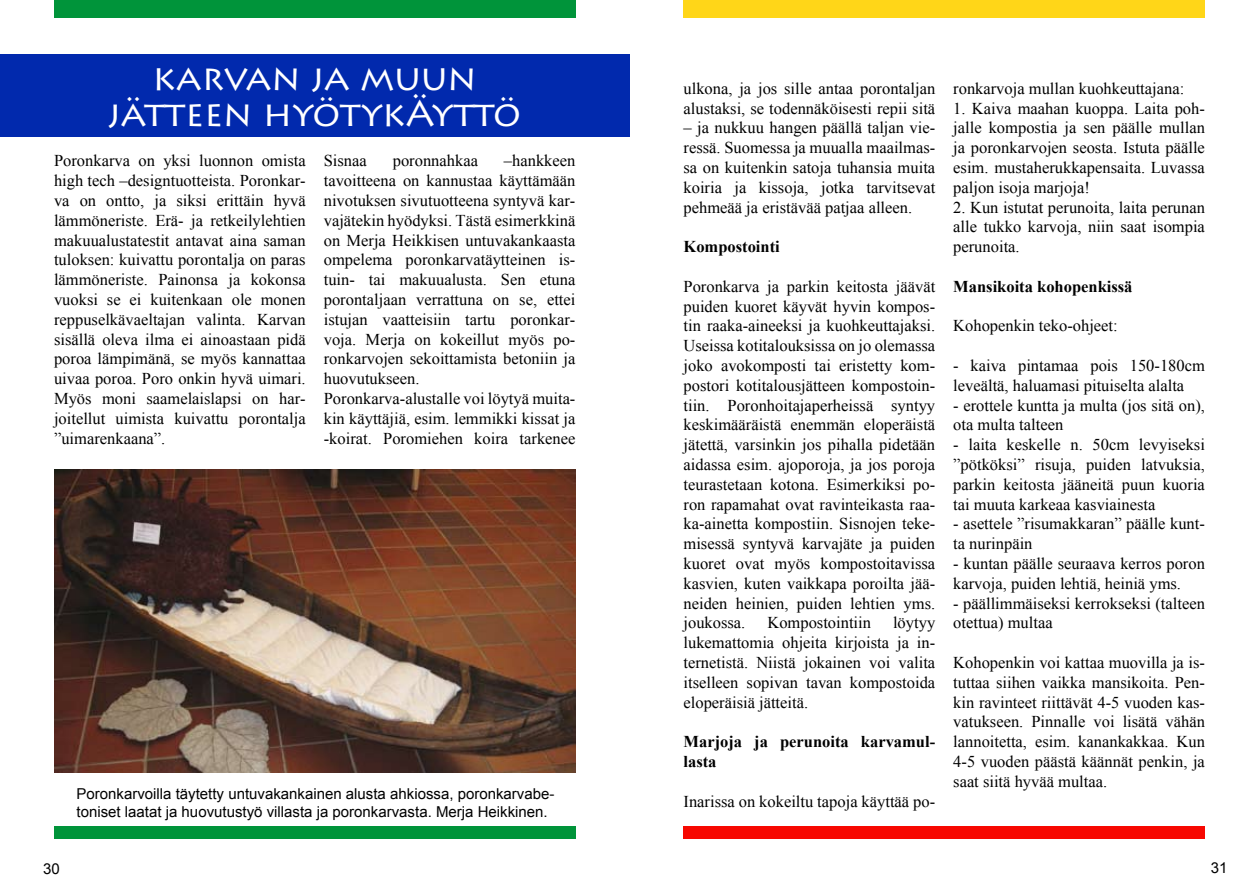
<style>
.page{position:relative;width:1259px;height:893px;background:#fff}
.page>*{position:absolute;margin:0;border:0;box-sizing:border-box;transform-origin:0 0}
.t1{font:36px/36px "Lithos Pro";color:#fff;text-align:center}
.t2{font:16.5px/19.8px "Times New Roman";color:#000;text-align:justify}
.t3{font:700 16.5px/19.8px "Times New Roman";color:#000}
.t4{font:15px/18px "Arial";color:#000}
</style>
<div class="page">
<div style="left:54px;top:826px;width:521px;height:13px;background:#00943a"></div>
<div style="left:0;top:54px;width:629px;height:82px;background:#0129ad"></div>
<img style="left:54px;top:470px;width:521px;height:303px">
<div style="left:683px;top:0;width:522px;height:17px;background:#ffd618"></div>
<div style="left:683px;top:826px;width:522px;height:13px;background:#f70801"></div>
<div style="left:54px;top:0;width:521px;height:17px;background:#00943a"></div>
<h1 class="t1" style="left:108px;top:60px;width:415px">KARVAN JA MUUN<br>JÄTTEEN HYÖTYKÄYTTÖ</h1>
<p class="t2" style="left:54px;top:151px;width:253px">Poronkarva on yksi luonnon omista high tech –designtuotteista. Poronkar&shy;va on ontto, ja siksi erittäin hyvä lämmöneriste. Erä- ja retkeilylehtien makuualustatestit antavat aina saman tuloksen: kuivattu porontalja on paras lämmöneriste. Painonsa ja kokonsa vuoksi se ei kuitenkaan ole monen reppuselkävaeltajan valinta. Karvan sisällä oleva ilma ei ainoastaan pidä poroa lämpimänä, se myös kannattaa uivaa poroa. Poro onkin hyvä uimari.<br>Myös moni saamelaislapsi on har&shy;joitellut uimista kuivattu porontalja ”uimarenkaana”.</p>
<p class="t2" style="left:324px;top:151px;width:45px">Sisnaa</p>
<p class="t2" style="left:393px;top:151px;width:87px">poronnahkaa</p>
<p class="t2" style="left:324px;top:151px;width:253px;text-align:left;text-indent:180px">–hankkeen tavoitteena on kannustaa käyttämään nivotuksen sivutuotteena syntyvä kar&shy;vajätekin hyödyksi. Tästä esimerkkinä on Merja Heikkisen untuvakankaasta ompelema poronkarvatäytteinen is&shy;tuin- tai makuualusta. Sen etuna porontaljaan verrattuna on se, ettei istujan vaatteisiin tartu poronkar&shy;voja. Merja on kokeillut myös po&shy;ronkarvojen sekoittamista betoniin ja huovutukseen.<br>Poronkarva-alustalle voi löytyä muita&shy;kin käyttäjiä, esim. lemmikki kissat ja -koirat. Poromiehen koira tarkenee</p>
<p class="t4" style="left:43px;top:860px;width:18px">30</p>
<p class="t4" style="left:77px;top:784px;width:479px">Poronkarvoilla täytetty untuvakankainen alusta ahkiossa, poronkarvabe&shy;toniset laatat ja huovutustyö villasta ja poronkarvasta. Merja Heikkinen.</p>
<p class="t2" style="left:683px;top:78px;width:253px">ulkona, ja jos sille antaa porontaljan alustaksi, se todennäköisesti repii sitä</p>
<p class="t2" style="left:683px;top:118px;width:253px">– ja nukkuu hangen päällä taljan vie&shy;ressä. Suomessa ja muualla maailmas&shy;sa on kuitenkin satoja tuhansia muita koiria ja kissoja, jotka tarvitsevat pehmeää ja eristävää patjaa alleen.</p>
<p class="t3" style="left:683px;top:236px;width:98px">Kompostointi</p>
<p class="t2" style="left:683px;top:276px;width:253px">Poronkarva ja parkin keitosta jäävät puiden kuoret käyvät hyvin kompos&shy;tin raaka-aineeksi ja kuohkeuttajaksi.<br>Useissa kotitalouksissa on jo olemassa joko avokomposti tai eristetty kom&shy;postori kotitalousjätteen kompostoin&shy;tiin. Poronhoitajaperheissä syntyy keskimääräistä enemmän eloperäistä jätettä, varsinkin jos pihalla pidetään aidassa esim. ajoporoja, ja jos poroja teurastetaan kotona. Esimerkiksi po&shy;ron rapamahat ovat ravinteikasta raa&shy;ka-ainetta kompostiin. Sisnojen teke&shy;misessä syntyvä karvajäte ja puiden kuoret ovat myös kompostoitavissa kasvien, kuten vaikkapa poroilta jää&shy;neiden heinien, puiden lehtien yms. joukossa.</p>
<p class="t2" style="left:683px;top:613px;width:253px;text-indent:209px">löytyy lukemattomia ohjeita kirjoista ja in&shy;ternetistä. Niistä jokainen voi valita itselleen sopivan tavan kompostoida eloperäisiä jätteitä.</p>
<p class="t3" style="left:683px;top:731px;width:253px">Marjoja ja perunoita karvamul&shy;lasta</p>
<p class="t2" style="left:683px;top:791px;width:253px">Inarissa on kokeiltu tapoja käyttää po-</p>
<p class="t2" style="left:767px;top:613px;width:105px">Kompostointiin</p>
<p class="t2" style="left:953px;top:78px;width:232px">ronkarvoja mullan kuohkeuttajana:</p>
<p class="t2" style="left:953px;top:98px;width:253px">1. Kaiva maahan kuoppa. Laita poh&shy;jalle kompostia ja sen päälle mullan ja poronkarvojen seosta. Istuta päälle esim. mustaherukkapensaita. Luvassa paljon isoja marjoja!</p>
<p class="t2" style="left:953px;top:197px;width:253px">2. Kun istutat perunoita, laita perunan alle tukko karvoja, niin saat isompia perunoita.</p>
<p class="t3" style="left:953px;top:276px;width:181px">Mansikoita kohopenkissä</p>
<p class="t2" style="left:953px;top:316px;width:166px">Kohopenkin teko-ohjeet:</p>
<p class="t2" style="left:953px;top:355px;width:253px">- kaiva pintamaa pois 150-180cm leveältä, haluamasi pituiselta alalta</p>
<p class="t2" style="left:953px;top:395px;width:253px">- erottele kuntta ja multa (jos sitä on), ota multa talteen</p>
<p class="t2" style="left:953px;top:434px;width:253px">- laita keskelle n. 50cm levyiseksi ”pötköksi” risuja, puiden latvuksia, parkin keitosta jääneitä puun kuoria tai muuta karkeaa kasviainesta</p>
<p class="t2" style="left:953px;top:514px;width:253px">- asettele ”risumakkaran” päälle kunt&shy;ta nurinpäin</p>
<p class="t2" style="left:953px;top:553px;width:253px">- kuntan päälle seuraava kerros poron karvoja, puiden lehtiä, heiniä yms.</p>
<p class="t2" style="left:953px;top:593px;width:253px">- päällimmäiseksi kerrokseksi (talteen otettua) multaa</p>
<p class="t2" style="left:953px;top:652px;width:253px">Kohopenkin voi kattaa muovilla ja is&shy;tuttaa siihen vaikka mansikoita. Pen&shy;kin ravinteet riittävät 4-5 vuoden kas&shy;vatukseen. Pinnalle voi lisätä vähän lannoitetta, esim. kanankakkaa. Kun 4-5 vuoden päästä käännät penkin, ja saat siitä hyvää multaa.</p>
<p class="t4" style="left:1210px;top:859px;width:18px">31</p>
</div>
